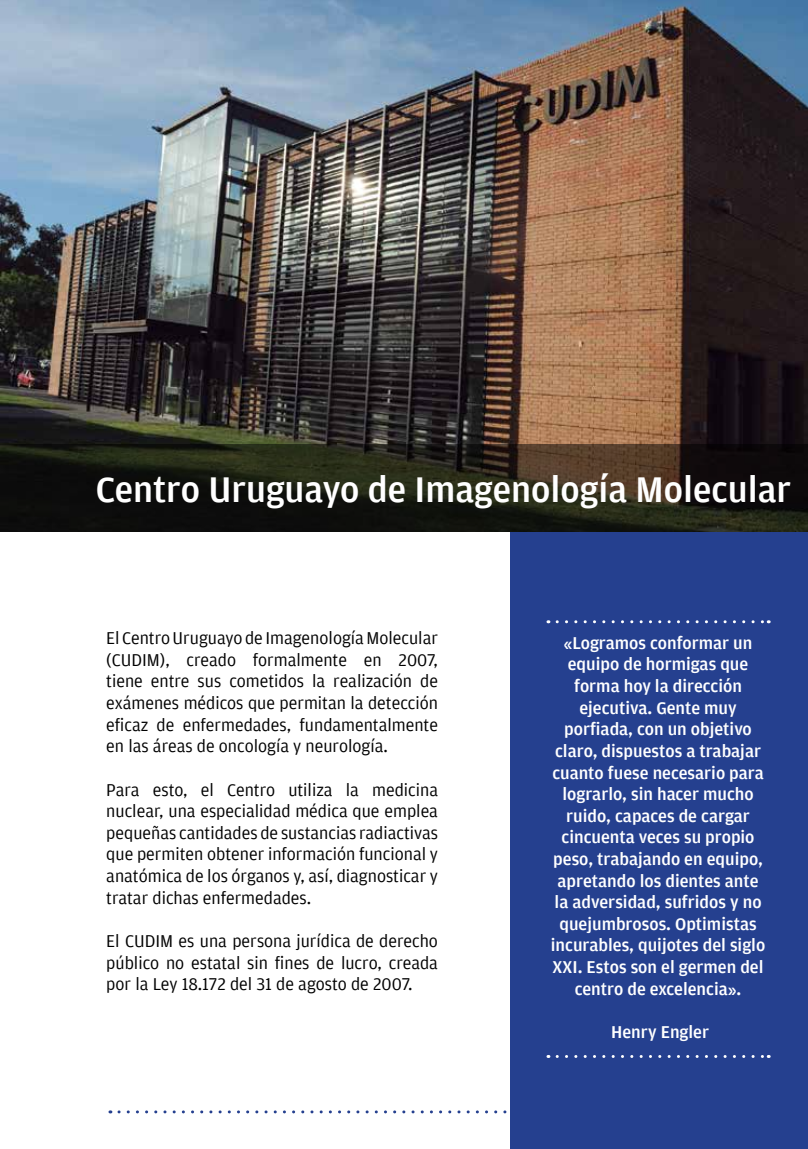
<style>
.page{position:relative;width:808px;height:1149px;background:#fff}
.page>*{position:absolute;margin:0;border:0;box-sizing:border-box;transform-origin:0 0}
.t1{font:500 37.5px "Amplitude";color:#fff}
.t2{font:18px/21.6px "Amplitude";color:#000;text-align:justify}
.t3{font:500 18px/21.6px "Amplitude";color:#fff;text-align:center}
</style>
<div class="page">
<svg style="left:119px;top:1110px;width:388px;height:2px"></svg>
<div style="left:510px;top:510px;width:298px;height:638px;background:#25408f"></div>
<img style="left:0;top:0;width:808px;height:444px">
<svg style="left:0;top:444px;width:808px;height:87px;background:#1e1d13"></svg>
<svg style="left:557px;top:620px;width:212px;height:3px"></svg>
<svg style="left:557px;top:1055px;width:212px;height:2px"></svg>
<h1 class="t1" style="left:96px;top:469px;width:697px">Centro Uruguayo de Imagenología Molecular</h1>
<p class="t2" style="left:106px;top:627px;width:333px">El Centro Uruguayo de Imagenología Molecular (CUDIM), creado formalmente en 2007, tiene entre sus cometidos la realización de exámenes médicos que permitan la detección eficaz de enfermedades, fundamentalmente en las áreas de oncología y neurología.</p>
<p class="t2" style="left:106px;top:778px;width:333px">Para esto, el Centro utiliza la medicina nuclear, una especialidad médica que emplea pequeñas cantidades de sustancias radiactivas que permiten obtener información funcional y anatómica de los órganos y, así, diagnosticar y tratar dichas enfermedades.</p>
<p class="t2" style="left:106px;top:929px;width:333px">El CUDIM es una persona jurídica de derecho público no estatal sin fines de lucro, creada por la Ley 18.172 del 31 de agosto de 2007.</p>
<p class="t3" style="left:551px;top:632px;width:216px">«Logramos conformar un equipo de hormigas que forma hoy la dirección ejecutiva. Gente muy porfiada, con un objetivo claro, dispuestos a trabajar cuanto fuese necesario para lograrlo, sin hacer mucho ruido, capaces de cargar cincuenta veces su propio peso, trabajando en equipo, apretando los dientes ante la adversidad, sufridos y no quejumbrosos. Optimistas incurables, quijotes del siglo<br>XXI. Estos son el germen del centro de excelencia».</p>
<p class="t3" style="left:611px;top:1020px;width:100px">Henry Engler</p>
</div>
